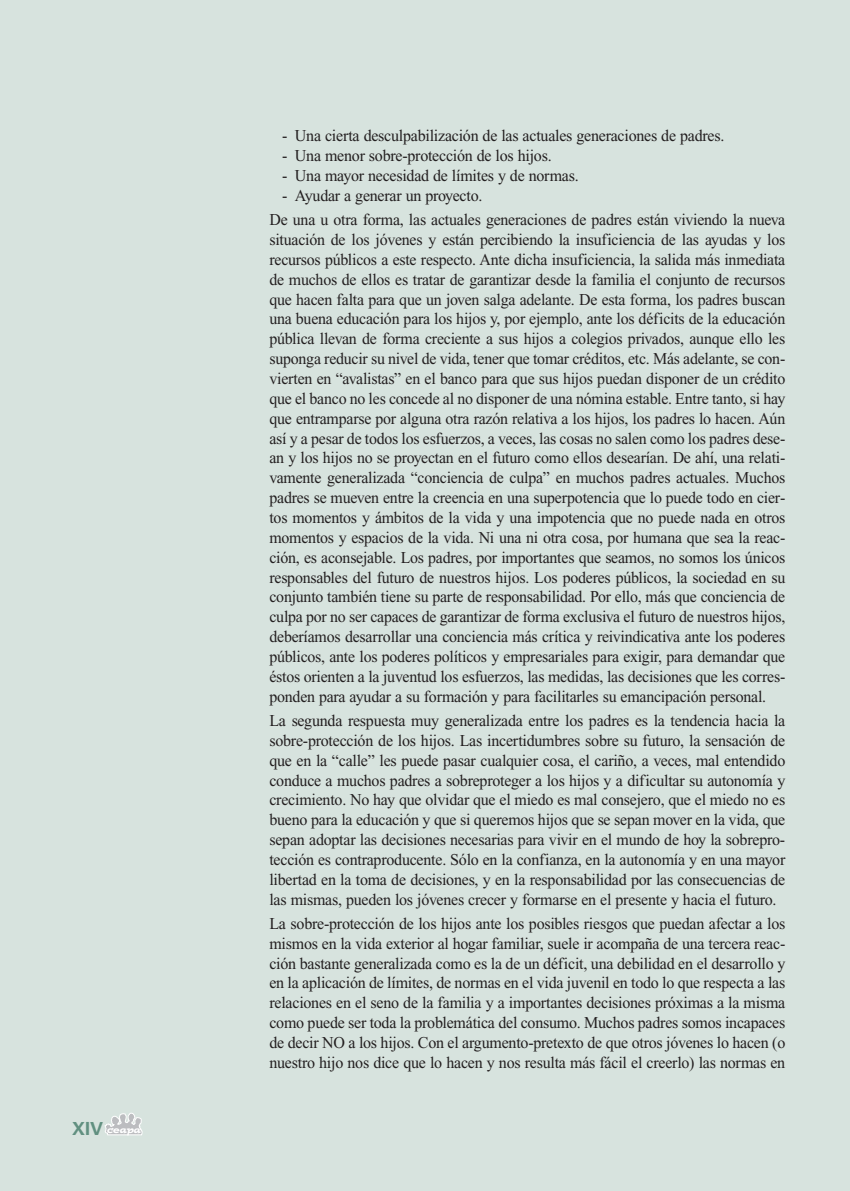
<style>
.page{position:relative;width:850px;height:1191px;background:#fff}
.page>*{position:absolute;margin:0;border:0;box-sizing:border-box;transform-origin:0 0}
.t1{font:16.5px/19.8px "Times";letter-spacing:-.015em;color:#231f20;text-align:justify;scale:.96 1}
.t2{font:16.5px/19.8px "Times";letter-spacing:-.015em;color:#231f20;text-align:justify}
.t3{font:italic 9.45px "Postino";letter-spacing:-.01em;color:#fff}
.s1{font-family:"Univers";font-weight:700;font-style:normal;font-size:18px;color:#619080}
</style>
<div class="page">
<div style="left:0;top:1px;width:849px;height:1189px;background:#d7e3de"></div>
<svg style="left:105px;top:1113px;width:37px;height:21px"></svg>
<p class="t3" style="left:72px;top:1125px;width:70px"><span class="s1">XIV</span> ceapa</p>
<p class="t2" style="left:282px;top:127px;width:444px">- Una cierta desculpabilización de las actuales generaciones de padres.</p>
<p class="t2" style="left:282px;top:147px;width:271px">- Una menor sobre-protección de los hijos.</p>
<p class="t2" style="left:282px;top:167px;width:298px">- Una mayor necesidad de límites y de normas.</p>
<p class="t2" style="left:269px;top:185px;width:517px;line-height:24.2px;text-indent:13px">- Ayudar a generar un proyecto.<br>De una u otra forma, las actuales generaciones de padres están viviendo la nueva</p>
<p class="t1" style="left:269px;top:231px;width:539px">situación de los jóvenes y están percibiendo la insuficiencia de las ayudas y los recursos públicos a este respecto. Ante dicha insuficiencia, la salida más inmediata de muchos de ellos es tratar de garantizar desde la familia el conjunto de recursos que hacen falta para que un joven salga adelante. De esta forma, los padres buscan una buena educación para los hijos y, por ejemplo, ante los déficits de la educación pública llevan de forma creciente a sus hijos a colegios privados, aunque ello les suponga reducir su nivel de vida, tener que tomar créditos, etc. Más adelante, se con&shy;vierten en “avalistas” en el banco para que sus hijos puedan disponer de un crédito que el banco no les concede al no disponer de una nómina estable. Entre tanto, si hay que entramparse por alguna otra razón relativa a los hijos, los padres lo hacen. Aún así y a pesar de todos los esfuerzos, a veces, las cosas no salen como los padres dese&shy;an y los hijos no se proyectan en el futuro como ellos desearían. De ahí, una relati&shy;vamente generalizada “conciencia de culpa” en muchos padres actuales. Muchos padres se mueven entre la creencia en una superpotencia que lo puede todo en cier&shy;tos momentos y ámbitos de la vida y una impotencia que no puede nada en otros momentos y espacios de la vida. Ni una ni otra cosa, por humana que sea la reac&shy;ción, es aconsejable. Los padres, por importantes que seamos, no somos los únicos responsables del futuro de nuestros hijos. Los poderes públicos, la sociedad en su conjunto también tiene su parte de responsabilidad. Por ello, más que conciencia de culpa por no ser capaces de garantizar de forma exclusiva el futuro de nuestros hijos, deberíamos desarrollar una conciencia más crítica y reivindicativa ante los poderes públicos, ante los poderes políticos y empresariales para exigir, para demandar que éstos orienten a la juventud los esfuerzos, las medidas, las decisiones que les corres&shy;ponden para ayudar a su formación y para facilitarles su emancipación personal.</p>
<p class="t2" style="left:269px;top:712px;width:517px">La segunda respuesta muy generalizada entre los padres es la tendencia hacia la sobre-protección de los hijos. Las incertidumbres sobre su futuro, la sensación de que en la “calle” les puede pasar cualquier cosa, el cariño, a veces, mal entendido conduce a muchos padres a sobreproteger a los hijos y a dificultar su autonomía y crecimiento. No hay que olvidar que el miedo es mal consejero, que el miedo no es bueno para la educación y que si queremos hijos que se sepan mover en la vida, que sepan adoptar las decisiones necesarias para vivir en el mundo de hoy la sobrepro&shy;tección es contraproducente. Sólo en la confianza, en la autonomía y en una mayor libertad en la toma de decisiones, y en la responsabilidad por las consecuencias de las mismas, pueden los jóvenes crecer y formarse en el presente y hacia el futuro.</p>
<p class="t2" style="left:269px;top:914px;width:517px">La sobre-protección de los hijos ante los posibles riesgos que puedan afectar a los mismos en la vida exterior al hogar familiar, suele ir acompaña de una tercera reac&shy;ción bastante generalizada como es la de un déficit, una debilidad en el desarrollo y en la aplicación de límites, de normas en el vida juvenil en todo lo que respecta a las relaciones en el seno de la familia y a importantes decisiones próximas a la misma como puede ser toda la problemática del consumo. Muchos padres somos incapaces de decir NO a los hijos. Con el argumento-pretexto de que otros jóvenes lo hacen (o nuestro hijo nos dice que lo hacen y nos resulta más fácil el creerlo) las normas en</p>
</div>
